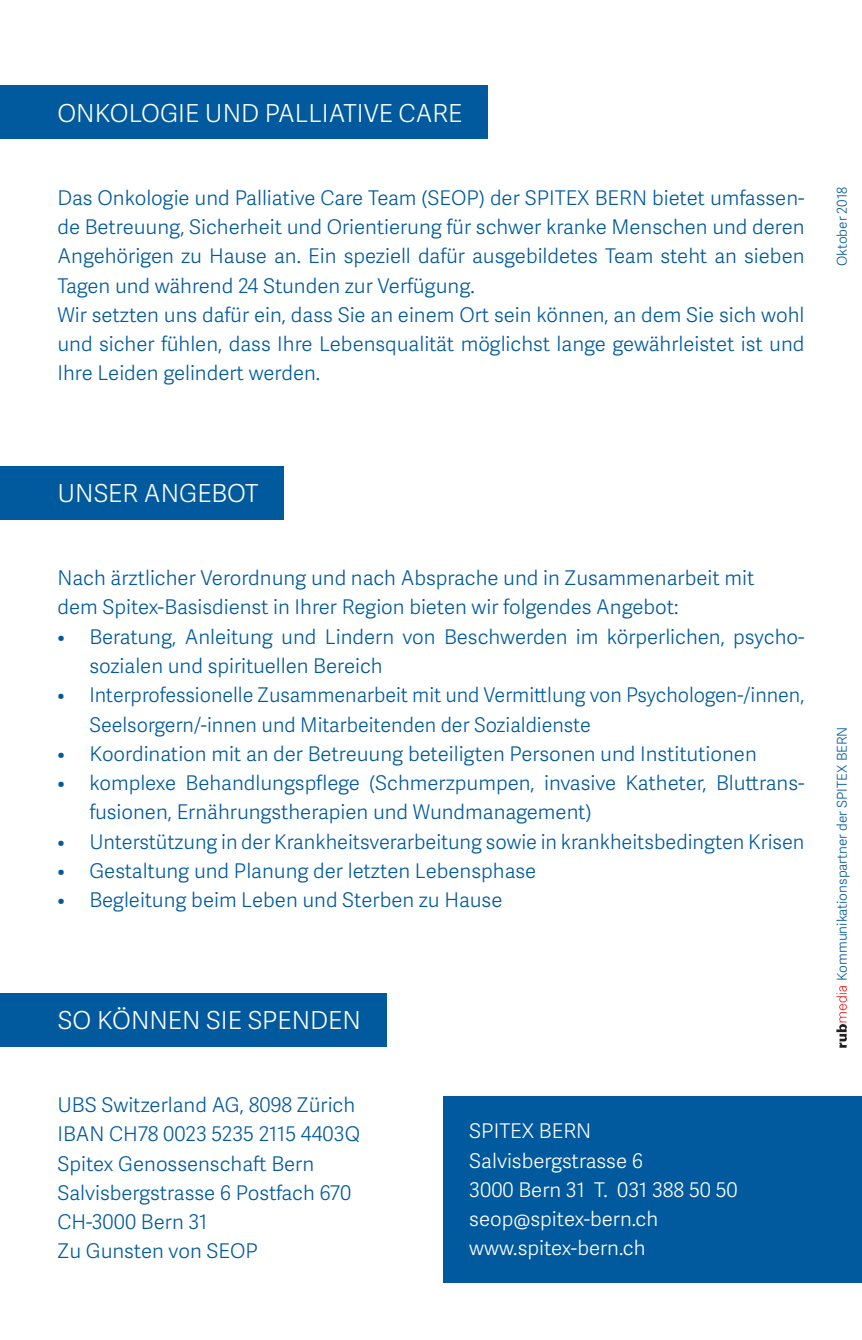
<style>
.page{position:relative;width:862px;height:1340px;background:#fff}
.page>*{position:absolute;margin:0;border:0;box-sizing:border-box;transform-origin:0 0}
.t1{font:300 24.75px "Adelle Sans";color:#fff}
.t2{font:300 20.25px/29.2px "Adelle Sans";color:#015a9d}
.t3{font:300 20.25px/29.2px "Adelle Sans";color:#fff}
.t4{font:300 13.5px "Adelle Sans";color:#015a9d}
</style>
<div class="page">
<div style="left:443px;top:1096px;width:418px;height:186px;background:#015a9d"></div>
<div style="left:0;top:86px;width:487px;height:53px;background:#015a9d"></div>
<div style="left:0;top:466px;width:284px;height:53px;background:#015a9d"></div>
<div style="left:0;top:992px;width:386px;height:54px;background:#015a9d"></div>
<svg style="left:836px;top:986px;width:10px;height:61px"></svg>
<p class="t1" style="left:57px;top:95px;width:406px">ONKOLOGIE UND PALLIATIVE CARE</p>
<p class="t2" style="left:57px;top:182px;width:748px">Das Onkologie und Palliative Care Team (SEOP) der SPITEX BERN bietet umfassen&shy;de Betreuung, Sicherheit und Orientierung für schwer kranke Menschen und deren Angehörigen zu Hause an. Ein speziell dafür ausgebildetes Team steht an sieben Tagen und während 24 Stunden zur Verfügung.<br>Wir setzten uns dafür ein, dass Sie an einem Ort sein können, an dem Sie sich wohl und sicher fühlen, dass Ihre Lebensqualität möglichst lange gewährleistet ist und Ihre Leiden gelindert werden.</p>
<p class="t4" style="left:832px;top:266px;width:81px;rotate:-90deg">Oktober 2018</p>
<p class="t1" style="left:57px;top:476px;width:202px">UNSER ANGEBOT</p>
<p class="t2" style="left:57px;top:562px;width:698px">Nach ärztlicher Verordnung und nach Absprache und in Zusammenarbeit mit dem Spitex-Basisdienst in Ihrer Region bieten wir folgendes Angebot:</p>
<p class="t2" style="left:89px;top:621px;width:715px;text-indent:-32px">• Beratung, Anleitung und Lindern von Beschwerden im körperlichen, psycho&shy;sozialen und spirituellen Bereich</p>
<p class="t2" style="left:89px;top:680px;width:716px;text-indent:-32px">• Interprofessionelle Zusammenarbeit mit und Vermittlung von Psychologen-/innen,<br>Seelsorgern/-innen und Mitarbeitenden der Sozialdienste</p>
<p class="t2" style="left:57px;top:738px;width:700px">• Koordination mit an der Betreuung beteiligten Personen und Institutionen</p>
<p class="t2" style="left:89px;top:767px;width:716px;text-indent:-32px">• komplexe Behandlungspflege (Schmerzpumpen, invasive Katheter, Bluttrans&shy;fusionen, Ernährungstherapien und Wundmanagement)</p>
<p class="t2" style="left:57px;top:826px;width:748px">• Unterstützung in der Krankheitsverarbeitung sowie in krankheitsbedingten Krisen</p>
<p class="t2" style="left:57px;top:855px;width:480px">• Gestaltung und Planung der letzten Lebensphase</p>
<p class="t2" style="left:57px;top:884px;width:446px">• Begleitung beim Leben und Sterben zu Hause</p>
<p class="t1" style="left:58px;top:1002px;width:304px">SO KÖNNEN SIE SPENDEN</p>
<p class="t2" style="left:57px;top:1089px;width:304px">UBS Switzerland AG, 8098 Zürich<br>IBAN CH78 0023 5235 2115 4403Q<br>Spitex Genossenschaft Bern<br>Salvisbergstrasse 6 Postfach 670<br>CH-3000 Bern 31<br>Zu Gunsten von SEOP</p>
<p class="t3" style="left:469px;top:1115px;width:270px">SPITEX BERN<br>Salvisbergstrasse 6<br>3000 Bern 31 T. 031 388 50 50 seop@spitex-bern.ch www.spitex-bern.ch</p>
<p class="t4" style="left:832px;top:981px;width:256px;rotate:-90deg">Kommunikationspartner der SPITEX BERN</p>
</div>
